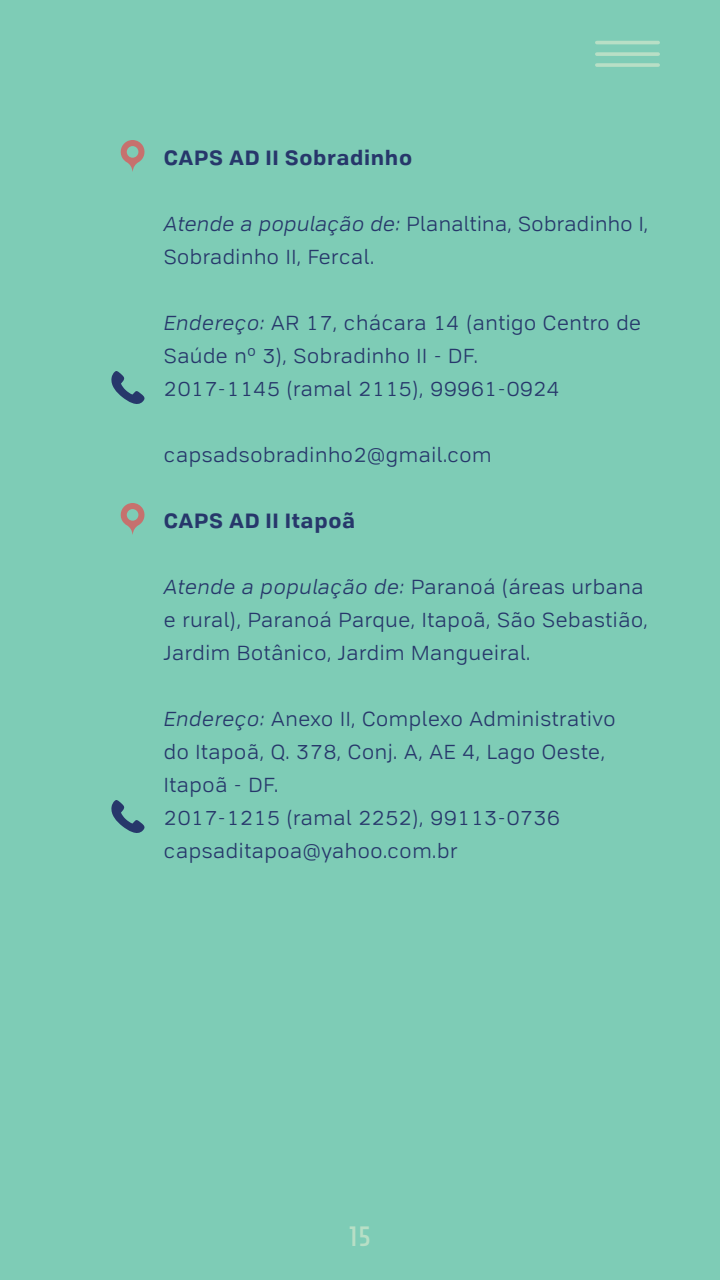
<style>
.page{position:relative;width:720px;height:1280px;background:#7eccb6}
.page>*{position:absolute;margin:0;border:0;box-sizing:border-box;transform-origin:0 0}
.t1{font:30px "Avory I Latn Me";color:#b8dfc6}
.t2{font:20px/33px "Tofino Pro Personal Text";color:#27376b}
.t3{font:700 20px "Tofino Pro Personal Text";color:#27376b}
.s1{font-style:italic}
</style>
<div class="page">
<hr style="left:597px;top:41px;width:61px;height:3px;background:#b8dfc6">
<svg style="left:597px;top:52px;width:61px;height:4px"></svg>
<hr style="left:597px;top:63px;width:61px;height:4px;background:#b8dfc6">
<svg style="left:120px;top:140px;width:25px;height:31px"></svg>
<svg style="left:111px;top:371px;width:34px;height:33px"></svg>
<svg style="left:120px;top:503px;width:25px;height:31px"></svg>
<svg style="left:111px;top:800px;width:34px;height:33px"></svg>
<p class="t3" style="left:164px;top:141px;width:251px">CAPS AD II Sobradinho</p>
<p class="t2" style="left:164px;top:206px;width:487px"><span class="s1">Atende a população de:</span> Planaltina, Sobradinho I,<br>Sobradinho II, Fercal.</p>
<p class="t2" style="left:164px;top:305px;width:480px"><span class="s1">Endereço:</span> AR 17, chácara 14 (antigo Centro de<br>Saúde nº 3), Sobradinho II - DF.<br>2017-1145 (ramal 2115), 99961-0924</p>
<p class="t2" style="left:164px;top:437px;width:330px">capsadsobradinho2@gmail.com</p>
<p class="t3" style="left:164px;top:504px;width:194px">CAPS AD II Itapoã</p>
<p class="t2" style="left:164px;top:569px;width:486px"><span class="s1">Atende a população de:</span> Paranoá (áreas urbana e rural), Paranoá Parque, Itapoã, São Sebastião,<br>Jardim Botânico, Jardim Mangueiral.</p>
<p class="t2" style="left:164px;top:701px;width:454px"><span class="s1">Endereço:</span> Anexo II, Complexo Administrativo do Itapoã, Q. 378, Conj. A, AE 4, Lago Oeste, Itapoã - DF.<br>2017-1215 (ramal 2252), 99113-0736 capsaditapoa@yahoo.com.br</p>
<h1 class="t1" style="left:349px;top:1215px;width:23px">15</h1>
</div>
